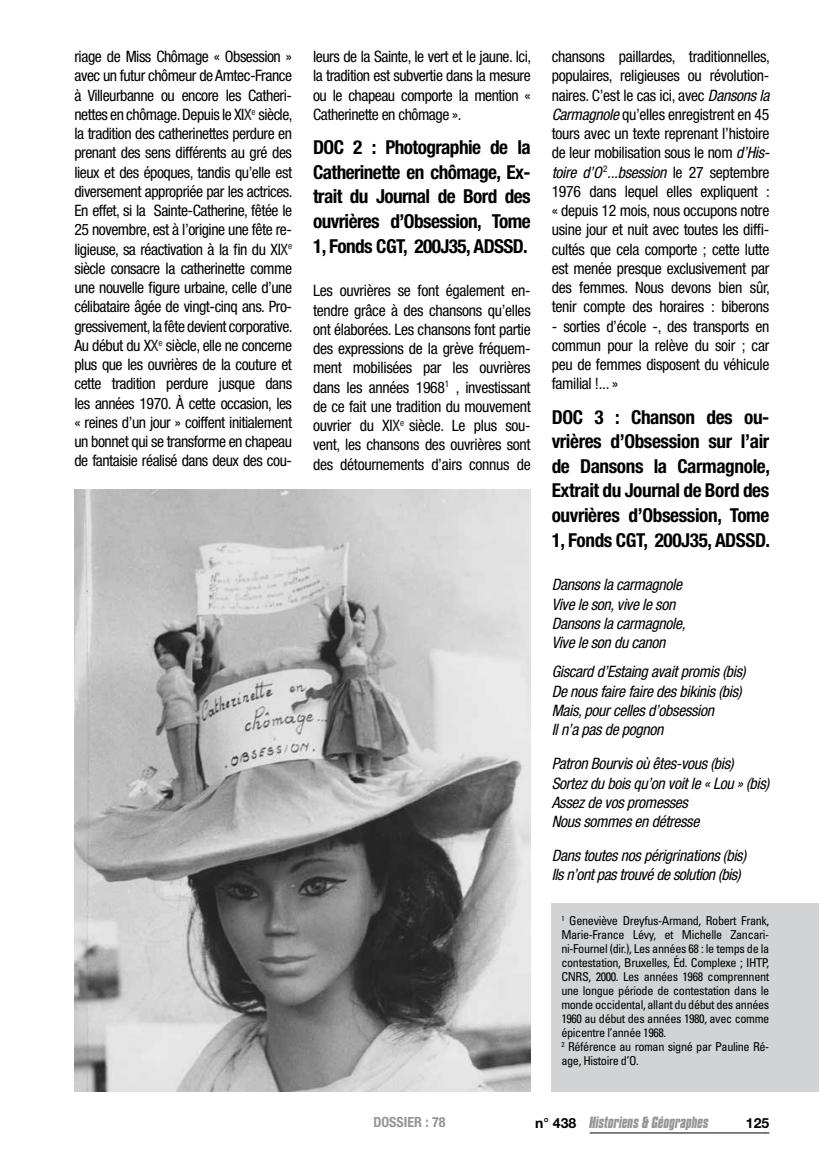
<style>
.page{position:relative;width:819px;height:1166px;background:#fff}
.page>*{position:absolute;margin:0;border:0;box-sizing:border-box;transform-origin:0 0}
.t1{font:700 condensed 19.25px/24.7px "Helvetica Neue";letter-spacing:-.025em;color:#000;text-align:justify}
.t2{font:condensed 15.75px/19.2px "Helvetica Neue";letter-spacing:-.02em;color:#000;text-align:justify}
.t3{font:italic condensed 15.75px/19.2px "Helvetica Neue";letter-spacing:-.02em;color:#000}
.t4{font:italic 700 14px "Compacta BT";color:#939598}
.t5{font:700 condensed 14px "Helvetica Neue";color:#939598}
.t6{font:700 14px "Helvetica Neue";color:#000}
.t7{font:condensed 12.25px/14px "Univers";letter-spacing:-.03em;color:#000}
.s1{color:#222}
.s2{font-style:italic}
.s3{font-family:"Helvetica Neue";font-style:normal;color:#000}
</style>
<div class="page">
<hr style="left:589px;top:1132px;width:180px;height:1px;background:#000">
<img style="left:74px;top:489px;width:456px;height:602px">
<div style="left:551px;top:903px;width:268px;height:188px;background:#d1d3d4"></div>
<p class="t2" style="left:74px;top:47px;width:220px">riage de Miss Chômage « Obsession » avec un futur chômeur de Amtec-France à Villeurbanne ou encore les Catheri&shy;nettes en chômage. Depuis le XI<span class="s1">X</span><sup>e</sup> siècle, la tradition des catherinettes perdure en prenant des sens différents au gré des lieux et des époques, tandis qu’elle est diversement appropriée par les actrices.<br>En effet, si la Sainte-Catherine, fêtée le 25 novembre, est à l’origine une fête re&shy;ligieuse, sa réactivation à la fin du XI<span class="s1">X</span><sup>e </sup>siècle consacre la catherinette comme une nouvelle figure urbaine, celle d’une célibataire âgée de vingt-cinq ans. Pro&shy;gressivement, la fête devient corporative.<br>Au début du X<span class="s1">X</span><sup>e</sup> siècle, elle ne concerne plus que les ouvrières de la couture et cette tradition perdure jusque dans les années 1970. À cette occasion, les « reines d’un jour » coiffent initialement un bonnet qui se transforme en chapeau de fantaisie réalisé dans deux des cou-</p>
<p class="t2" style="left:313px;top:47px;width:220px">leurs de la Sainte, le vert et le jaune. Ici, la tradition est subvertie dans la mesure ou le chapeau comporte la mention « Catherinette en chômage ».</p>
<p class="t1" style="left:313px;top:135px;width:219px">DOC 2 : Photographie de la Catherinette en chômage, Ex&shy;trait du Journal de Bord des ouvrières d’Obsession, Tome 1, Fonds CGT, 200J35, ADSSD.</p>
<p class="t2" style="left:313px;top:281px;width:219px">Les ouvrières se font également en&shy;tendre grâce à des chansons qu’elles ont élaborées. Les chansons font partie des expressions de la grève fréquem&shy;ment mobilisées par les ouvrières dans les années 1968<sup>1</sup> , investissant de ce fait une tradition du mouvement ouvrier du XI<span class="s1">X</span><sup>e</sup> siècle. Le plus sou&shy;vent, les chansons des ouvrières sont des détournements d’airs connus de</p>
<p class="t2" style="left:551px;top:47px;width:220px">chansons paillardes, traditionnelles, populaires, religieuses ou révolution&shy;naires. C’est le cas ici, avec <span class="s2">Dansons la Carmagnole</span> qu’elles enregistrent en 45 tours avec un texte reprenant l’histoire de leur mobilisation sous le nom <span class="s2">d’His&shy;toire d’O</span> <sup>2</sup><span class="s2">...bsession</span> le 27 septembre 1976 dans lequel elles expliquent : « depuis 12 mois, nous occupons notre usine jour et nuit avec toutes les diffi&shy;cultés que cela comporte ; cette lutte est menée presque exclusivement par des femmes. Nous devons bien sûr, tenir compte des horaires : biberons</p>
<p class="t2" style="left:551px;top:316px;width:219px">- sorties d’école -, des transports en commun pour la relève du soir ; car peu de femmes disposent du véhicule familial !... »</p>
<p class="t1" style="left:551px;top:404px;width:220px">DOC 3 : Chanson des ou&shy;vrières d’Obsession sur l’air de Dansons la Carmagnole, Extrait du Journal de Bord des ouvrières d’Obsession, Tome 1, Fonds CGT, 200J35, ADSSD.</p>
<p class="t3" style="left:551px;top:575px;width:135px">Dansons la carmagnole<br>Vive le son, vive le son<br>Dansons la carmagnole,<br>Vive le son du canon</p>
<p class="t3" style="left:551px;top:662px;width:195px">Giscard d’Estaing avait promis (bis)<br>De nous faire faire des bikinis (bis)<br>Mais, pour celles d’obsession<br>Il n’a pas de pognon</p>
<p class="t3" style="left:551px;top:754px;width:219px">Patron Bourvis où êtes-vous (bis)<br>Sortez du bois qu’on voit le « Lou » (bis)<br>Assez de vos promesses<br>Nous sommes en détresse</p>
<p class="t3" style="left:551px;top:846px;width:196px">Dans toutes nos périgrinations (bis)<br>Ils n’ont pas trouvé de solution (bis)</p>
<p class="t7" style="left:561px;top:913px;width:209px"><sup>1</sup> Geneviève Dreyfus-Armand, Robert Frank, Marie-France Lévy, et Michelle Zancari&shy;ni-Fournel (dir.), Les années 68 : le temps de la contestation, Bruxelles, Éd. Complexe ; IHTP, CNRS, 2000. Les années 1968 comprennent une longue période de contestation dans le monde occidental, allant du début des années 1960 au début des années 1980, avec comme épicentre l’année 1968.<br><sup>2</sup> Référence au roman signé par Pauline Ré&shy;age, Histoire d’O.</p>
<p class="t5" style="left:373px;top:1114px;width:74px">DOSSIER : 78</p>
<p class="t4" style="left:535px;top:1113px;width:175px"><span class="s3">n° 438</span> Historiens &amp; Géographes</p>
<p class="t6" style="left:746px;top:1114px;width:25px">125</p>
</div>
